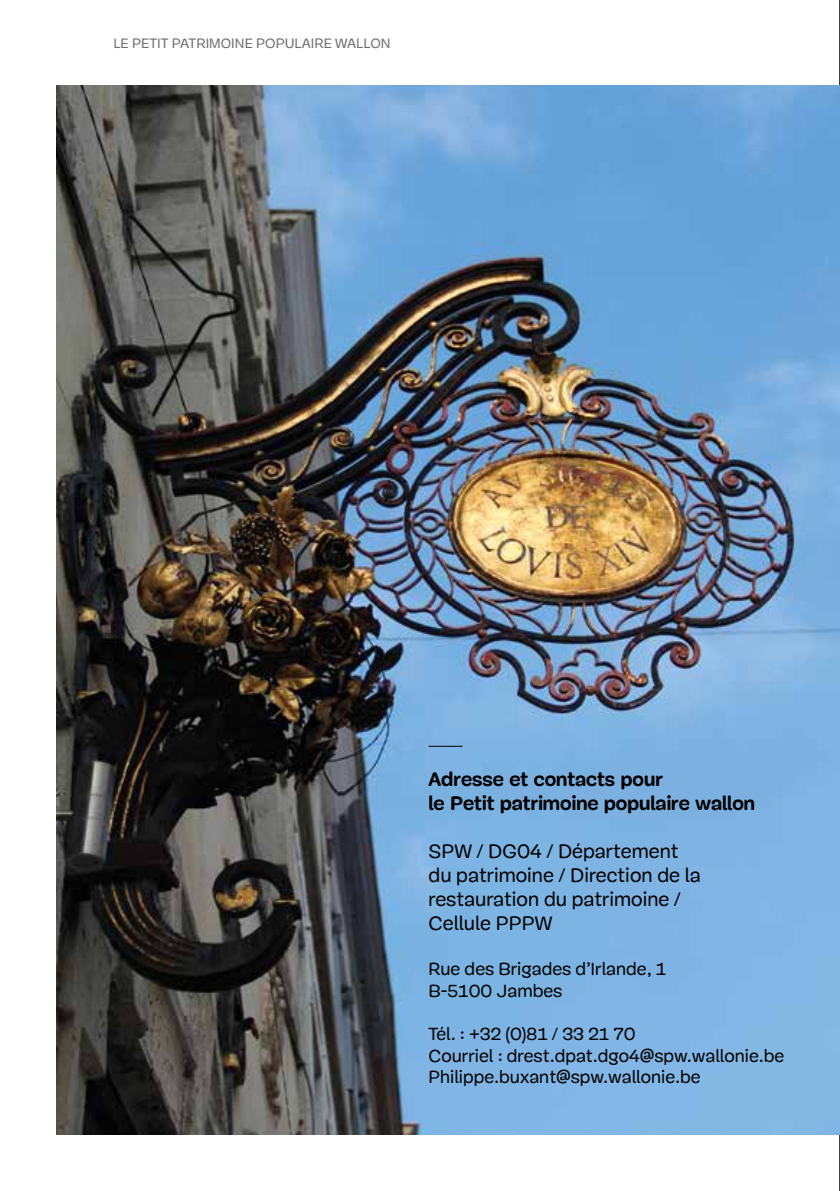
<style>
.page{position:relative;width:840px;height:1191px;background:#fff}
.page>*{position:absolute;margin:0;border:0;box-sizing:border-box;transform-origin:0 0}
.t1{font:20px/24px "Mija";color:#000}
.t2{font:700 20px/24px "Mija";color:#000}
.t3{font:18px/21.6px "Mija";color:#000}
.t4{font:14px "Mija";color:#6f6f6e}
</style>
<div class="page">
<hr style="left:839px;top:0;width:1px;height:1191px;background:#000">
<img style="left:57px;top:85px;width:782px;height:1049px">
<hr style="left:428px;top:746px;width:34px;height:1px;background:#000">
<p class="t4" style="left:113px;top:35px;width:278px">LE PETIT PATRIMOINE POPULAIRE WALLON</p>
<p class="t2" style="left:428px;top:767px;width:328px">Adresse et contacts pour<br>le Petit patrimoine populaire wallon</p>
<p class="t1" style="left:428px;top:839px;width:274px">SPW / DG04 / Département du patrimoine / Direction de la restauration du patrimoine /<br>Cellule PPPW</p>
<p class="t3" style="left:428px;top:958px;width:239px">Rue des Brigades d’Irlande, 1<br>B-5100 Jambes</p>
<p class="t3" style="left:428px;top:1023px;width:357px">Tél. : +32 (0)81 / 33 21 70<br>Courriel : drest.dpat.dgo4@spw.wallonie.be<br>Philippe.buxant@spw.wallonie.be</p>
</div>
